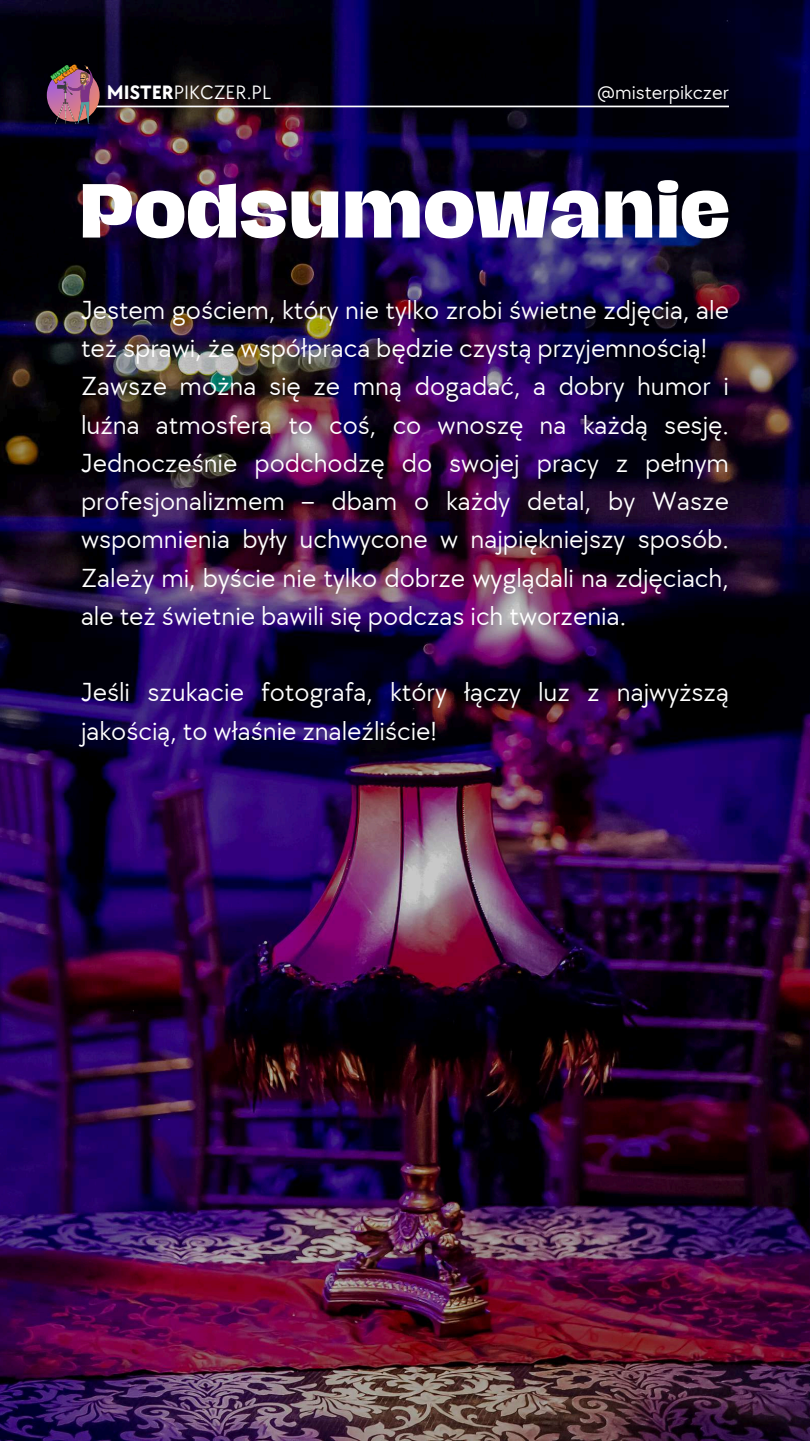
<style>
.page{position:relative;width:810px;height:1441px;background:#fff}
.page>*{position:absolute;margin:0;border:0;box-sizing:border-box;transform-origin:0 0}
.t1{font:800 70px "Hagrid";color:#fff}
.t2{font:27px/38.2px "TT Chocolates";color:#fff}
.t3{font:20px "TT Chocolates";color:#fff}
.t4{font:7.5px "Luckiest Guy";color:#ff9519}
.t5{font:5.8px "Luckiest Guy";color:#61ce70}
.s1{font-weight:700}
</style>
<div class="page">
<img style="left:0;top:0;width:810px;height:1440px">
<hr style="left:81px;top:106px;width:648px;height:1px;background:#fff">
<svg style="left:47px;top:69px;width:53px;height:53px"></svg>
<img style="left:55px;top:66px;width:37px;height:57px">
<svg style="left:50px;top:63px;width:29px;height:21px"></svg>
<p class="t4" style="left:53px;top:79px;width:28px;rotate:-34deg">PIKCZER</p>
<p class="t5" style="left:51px;top:76px;width:22px;rotate:-34deg">MISTER</p>
<p class="t3" style="left:107px;top:81px;width:166px"><span class="s1">MISTER</span>PIKCZER.PL</p>
<p class="t3" style="left:597px;top:81px;width:134px">@misterpikczer</p>
<h1 class="t1" style="left:80px;top:176px;width:652px">Podsumowanie</h1>
<p class="t2" style="left:81px;top:291px;width:649px">Jestem gościem, który nie tylko zrobi świetne zdjęcia, ale też sprawi, że współpraca będzie czystą przyjemnością!<br>Zawsze można się ze mną dogadać, a dobry humor i luźna atmosfera to coś, co wnoszę na każdą sesję.<br>Jednocześnie podchodzę do swojej pracy z pełnym profesjonalizmem – dbam o każdy detal, by Wasze wspomnienia były uchwycone w najpiękniejszy sposób.<br>Zależy mi, byście nie tylko dobrze wyglądali na zdjęciach, ale też świetnie bawili się podczas ich tworzenia.</p>
<p class="t2" style="left:81px;top:674px;width:649px">Jeśli szukacie fotografa, który łączy luz z najwyższą jakością, to właśnie znaleźliście!</p>
</div>
